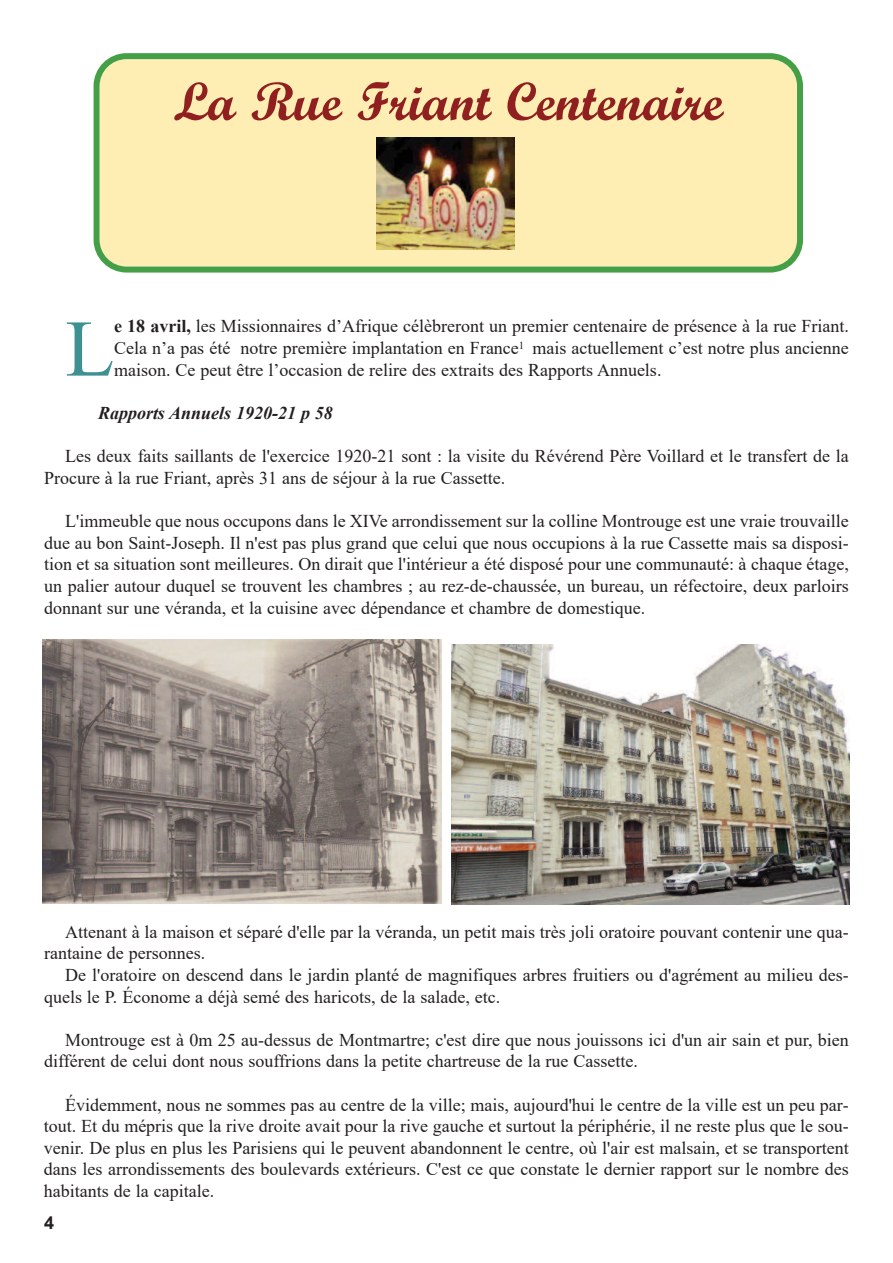
<style>
.page{position:relative;width:893px;height:1263px;background:#fff}
.page>*{position:absolute;margin:0;border:0;box-sizing:border-box;transform-origin:0 0}
.t1{font:80.25px "Times New Roman";color:#3d9191}
.t2{font:54px "Script MT Bold";color:#8f201f}
.t3{font:18px/21.6px "Times New Roman";color:#231f20}
.t4{font:italic 700 18px "Times New Roman";color:#231f20}
.t5{font:700 18px "Arial";color:#231f20}
.s1{font-weight:700}
</style>
<div class="page">
<svg style="left:94px;top:53px;width:709px;height:220px;background:#f0e7ac"></svg>
<img style="left:377px;top:138px;width:137px;height:111px">
<img style="left:43px;top:640px;width:399px;height:263px">
<img style="left:452px;top:645px;width:397px;height:260px">
<h2 class="t2" style="left:173px;top:68px;width:551px">La Rue Friant Centenaire</h2>
<h1 class="t1" style="left:65px;top:304px;width:51px">L</h1>
<p class="t3" style="left:114px;top:315px;width:736px;text-align:justify"><span class="s1">e 18 avril,</span> les Missionnaires d’Afrique célèbreront un premier centenaire de présence à la rue Friant.<br>Cela n’a pas été notre première implantation en France<sup>1</sup> mais actuellement c’est notre plus ancienne maison. Ce peut être l’occasion de relire des extraits des Rapports Annuels.</p>
<p class="t4" style="left:98px;top:403px;width:236px">Rapports Annuels 1920-21 p 58</p>
<p class="t3" style="left:44px;top:445px;width:806px;text-indent:21px">Les deux faits saillants de l'exercice 1920-21 sont : la visite du Révérend Père Voillard et le transfert de la<br>Procure à la rue Friant, après 31 ans de séjour à la rue Cassette.</p>
<p class="t3" style="left:44px;top:510px;width:806px;text-align:justify;text-indent:21px">L'immeuble que nous occupons dans le XIVe arrondissement sur la colline Montrouge est une vraie trouvaille due au bon Saint-Joseph. Il n'est pas plus grand que celui que nous occupions à la rue Cassette mais sa disposi&shy;tion et sa situation sont meilleures. On dirait que l'intérieur a été disposé pour une communauté: à chaque étage, un palier autour duquel se trouvent les chambres ; au rez-de-chaussée, un bureau, un réfectoire, deux parloirs donnant sur une véranda, et la cuisine avec dépendance et chambre de domestique.</p>
<p class="t3" style="left:44px;top:921px;width:806px;text-indent:21px">Attenant à la maison et séparé d'elle par la véranda, un petit mais très joli oratoire pouvant contenir une qua&shy;rantaine de personnes.</p>
<p class="t3" style="left:44px;top:964px;width:806px;text-indent:21px">De l'oratoire on descend dans le jardin planté de magnifiques arbres fruitiers ou d'agrément au milieu des&shy;quels le P. Économe a déjà semé des haricots, de la salade, etc.</p>
<p class="t3" style="left:44px;top:1029px;width:806px;text-indent:21px">Montrouge est à 0m 25 au-dessus de Montmartre; c'est dire que nous jouissons ici d'un air sain et pur, bien différent de celui dont nous souffrions dans la petite chartreuse de la rue Cassette.</p>
<p class="t3" style="left:44px;top:1093px;width:806px;text-align:justify;text-indent:21px">Évidemment, nous ne sommes pas au centre de la ville; mais, aujourd'hui le centre de la ville est un peu par&shy;tout. Et du mépris que la rive droite avait pour la rive gauche et surtout la périphérie, il ne reste plus que le sou&shy;venir. De plus en plus les Parisiens qui le peuvent abandonnent le centre, où l'air est malsain, et se transportent dans les arrondissements des boulevards extérieurs. C'est ce que constate le dernier rapport sur le nombre des habitants de la capitale.</p>
<p class="t5" style="left:44px;top:1213px;width:12px">4</p>
</div>
